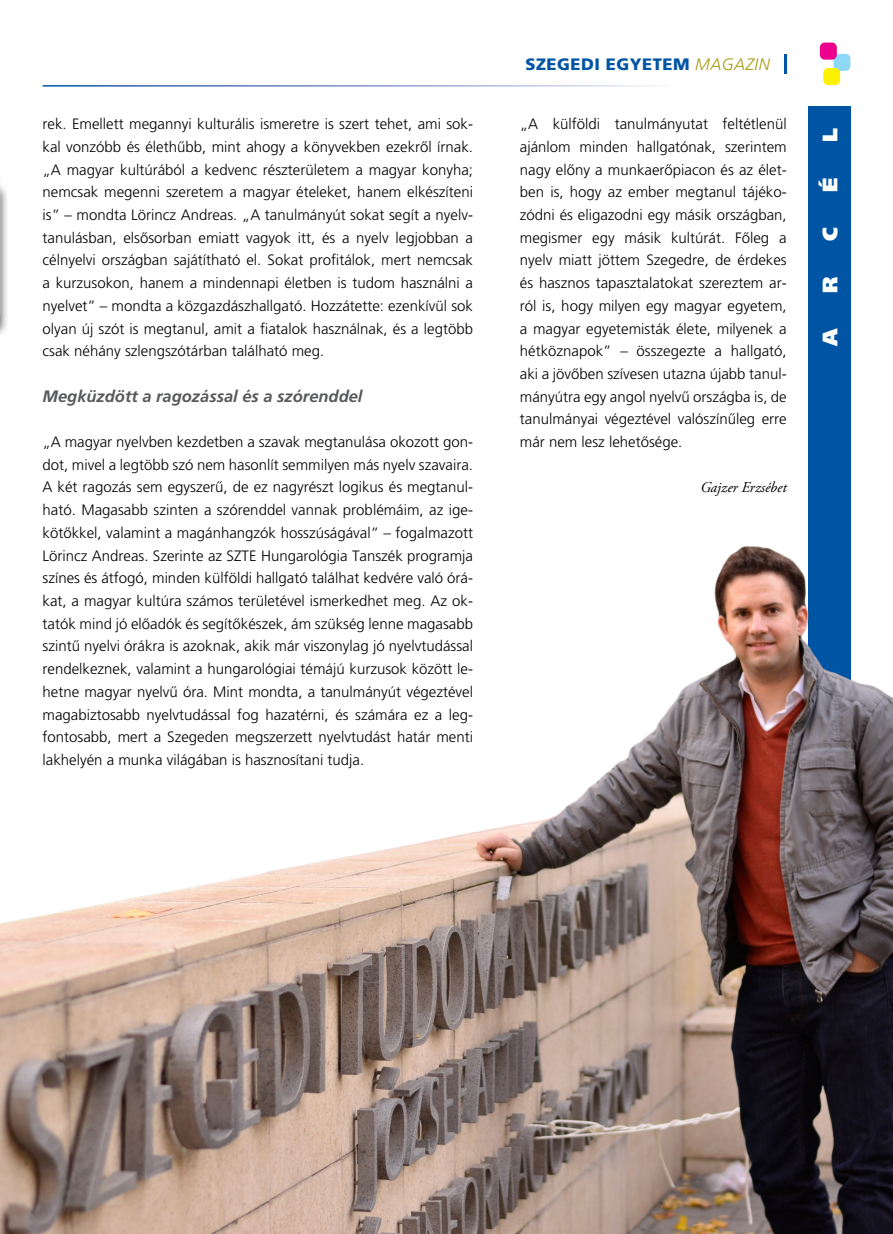
<style>
.page{position:relative;width:893px;height:1234px;background:#fff}
.page>*{position:absolute;margin:0;border:0;box-sizing:border-box;transform-origin:0 0}
.t1{font:900 21px "Frutiger CE";color:#fff}
.t2{font:italic 700 16.5px "Frutiger CE";color:#58595b}
.t3{font:900 16.5px "Frutiger CE";letter-spacing:.03em;color:#0054a4}
.t4{font:300 15px/22.6px "Frutiger";color:#000;text-align:justify}
.t5{font:italic 15px "Adobe Garamond Pro";color:#000}
.s1{font-weight:300;font-style:italic;color:#a59a0f}
</style>
<div class="page">
<div style="left:833px;top:54px;width:17px;height:17px;background:#8ed8f8;border-radius:5px"></div>
<div style="left:823px;top:68px;width:17px;height:17px;background:#fff200;border-radius:5px"></div>
<div style="left:820px;top:43px;width:17px;height:17px;background:#ec008c;border-radius:5px"></div>
<hr style="left:784px;top:54px;width:3px;height:20px;background:#0054a4">
<div style="left:808px;top:106px;width:42px;height:1127px;background:#0054a4"></div>
<div style="left:0;top:182px;width:9px;height:156px;background:#000;opacity:.75"></div>
<img style="left:0;top:515px;width:893px;height:718px">
<p class="t4" style="left:43px;top:112px;width:432px">rek. Emellett megannyi kulturális ismeretre is szert tehet, ami sok&shy;kal vonzóbb és élethűbb, mint ahogy a könyvekben ezekről írnak. „A magyar kultúrából a kedvenc részterületem a magyar konyha; nemcsak megenni szeretem a magyar ételeket, hanem elkészíteni is” – mondta Lörincz Andreas. „A tanulmányút sokat segít a nyelv&shy;tanulásban, elsősorban emiatt vagyok itt, és a nyelv legjobban a célnyelvi országban sajátítható el. Sokat profitálok, mert nemcsak a kurzusokon, hanem a mindennapi életben is tudom használni a nyelvet” – mondta a közgazdászhallgató. Hozzátette: ezenkívül sok olyan új szót is megtanul, amit a fiatalok használnak, és a legtöbb csak néhány szlengszótárban található meg.</p>
<p class="t2" style="left:43px;top:386px;width:321px">Megküzdött a ragozással és a szórenddel</p>
<p class="t4" style="left:43px;top:430px;width:432px">„A magyar nyelvben kezdetben a szavak megtanulása okozott gon&shy;dot, mivel a legtöbb szó nem hasonlít semmilyen más nyelv szavaira.<br>A két ragozás sem egyszerű, de ez nagyrészt logikus és megtanul&shy;ható. Magasabb szinten a szórenddel vannak problémáim, az ige&shy;kötőkkel, valamint a magánhangzók hosszúságával” – fogalmazott Lörincz Andreas. Szerinte az SZTE Hungarológia Tanszék programja színes és átfogó, minden külföldi hallgató találhat kedvére való órá&shy;kat, a magyar kultúra számos területével ismerkedhet meg. Az ok&shy;tatók mind jó előadók és segítőkészek, ám szükség lenne magasabb szintű nyelvi órákra is azoknak, akik már viszonylag jó nyelvtudással rendelkeznek, valamint a hungarológiai témájú kurzusok között le&shy;hetne magyar nyelvű óra. Mint mondta, a tanulmányút végeztével magabiztosabb nyelvtudással fog hazatérni, és számára ez a leg&shy;fontosabb, mert a Szegeden megszerzett nyelvtudást határ menti lakhelyén a munka világában is hasznosítani tudja.</p>
<p class="t3" style="left:525px;top:55px;width:246px">SZEGEDI EGYETEM <span class="s1">MAGAZIN</span></p>
<p class="t4" style="left:520px;top:112px;width:268px">„A külföldi tanulmányutat feltétlenül ajánlom minden hallgatónak, szerintem nagy előny a munkaerőpiacon és az élet&shy;ben is, hogy az ember megtanul tájéko&shy;zódni és eligazodni egy másik országban, megismer egy másik kultúrát. Főleg a nyelv miatt jöttem Szegedre, de érdekes és hasznos tapasztalatokat szereztem ar&shy;ról is, hogy milyen egy magyar egyetem, a magyar egyetemisták élete, milyenek a hétköznapok” – összegezte a hallgató, aki a jövőben szívesen utazna újabb tanul&shy;mányútra egy angol nyelvű országba is, de tanulmányai végeztével valószínűleg erre már nem lesz lehetősége.</p>
<p class="t5" style="left:700px;top:478px;width:88px">Gajzer Erzsébet</p>
<h1 class="t1" style="left:817px;top:142px;width:16px;rotate:-90deg">L</h1>
<h1 class="t1" style="left:817px;top:192px;width:16px;rotate:-90deg">É</h1>
<h1 class="t1" style="left:817px;top:241px;width:15px;rotate:-90deg">C</h1>
<h1 class="t1" style="left:817px;top:293px;width:18px;rotate:-90deg">R</h1>
<h1 class="t1" style="left:817px;top:346px;width:20px;rotate:-90deg">A</h1>
</div>
